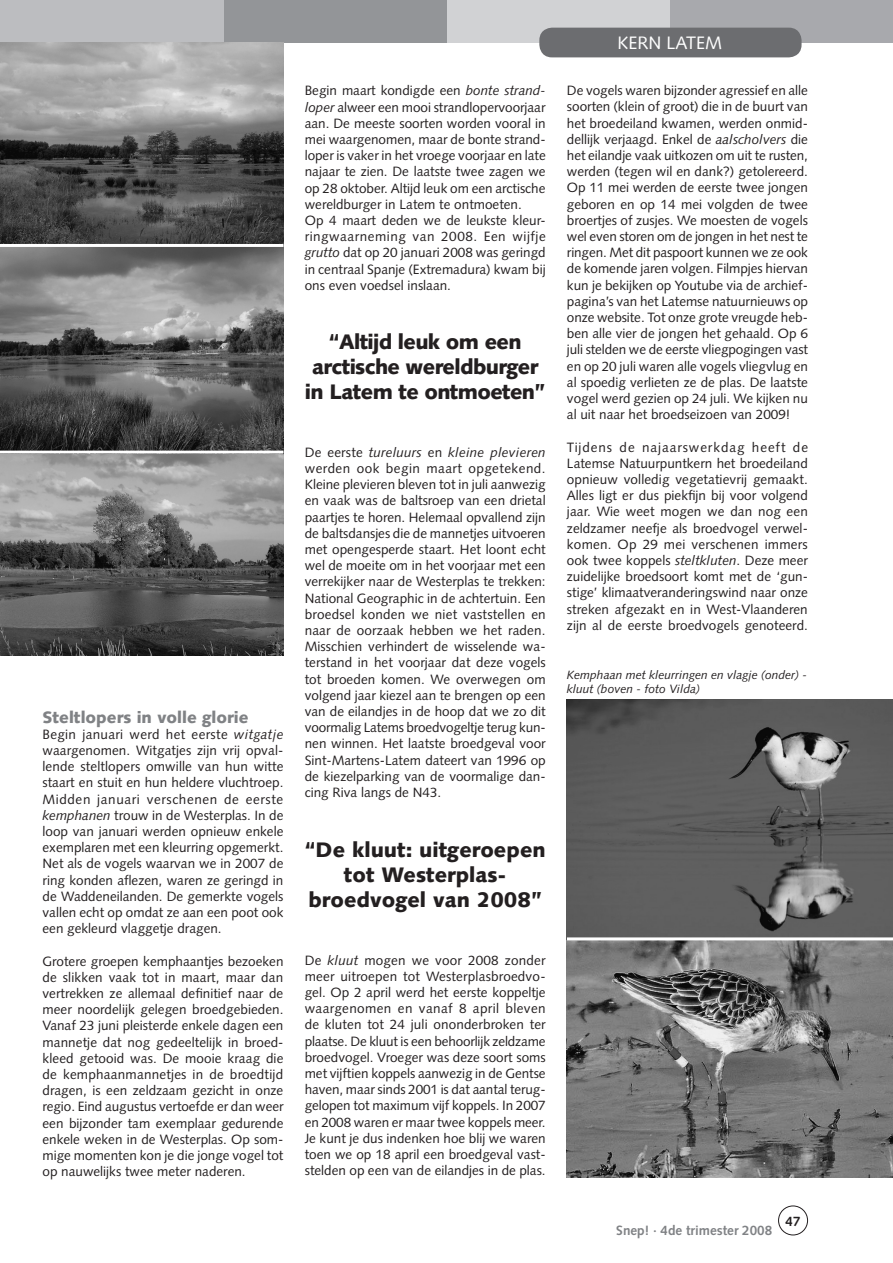
<style>
.page{position:relative;width:893px;height:1263px;background:#fff}
.page>*{position:absolute;margin:0;border:0;box-sizing:border-box;transform-origin:0 0}
.Hoofdtekst{font:900 21px/25.2px "Syntax";letter-spacing:-.03em;color:#231f20;text-align:center}
.Hoofdtekst-2{font:900 21px/25.2px "Syntax";color:#231f20;text-align:center}
.t1{font:18px "Syntax";color:#fff}
.Hoofdtekst-3{font:900 16.5px "Syntax";color:#808285}
.Hoofdtekst-4{font:13.5px/16.2px "Syntax";color:#231f20;text-align:justify}
.t2{font:700 13.5px "Syntax";color:#808285}
.t3{font:700 13.5px "Syntax";color:#231f20}
.Hoofdtekst-5{font:italic 12px/14.4px "Syntax";color:#231f20}
.s1{font-style:italic}
</style>
<div class="page">
<div style="left:446px;top:0;width:224px;height:43px;background:#d1d2d4"></div>
<div style="left:223px;top:0;width:223px;height:43px;background:#939598"></div>
<div style="left:670px;top:0;width:223px;height:43px;background:#a8a9ad"></div>
<div style="left:0;top:0;width:223px;height:43px;background:#bcbdc0"></div>
<div style="left:539px;top:28px;width:262px;height:29px;background:#6c6d70;border-radius:13px"></div>
<div style="left:778px;top:1205px;width:30px;height:30px;border:1px solid #231f20;border-radius:50%"></div>
<img style="left:0;top:454px;width:283px;height:201px">
<img style="left:0;top:43px;width:283px;height:408px">
<hr style="left:0;top:244px;width:283px;height:3px;background:#fff">
<img style="left:567px;top:699px;width:326px;height:479px">
<hr style="left:567px;top:937px;width:326px;height:3px;background:#fff">
<p class="Hoofdtekst-3" style="left:43px;top:707px;width:208px">Steltlopers in volle glorie</p>
<p class="Hoofdtekst-4" style="left:43px;top:726px;width:243px">Begin januari werd het eerste <span class="s1">witgatje </span>waargenomen. Witgatjes zijn vrij opval&shy;lende steltlopers omwille van hun witte staart en stuit en hun heldere vluchtroep.<br>Midden januari verschenen de eerste <span class="s1">kemphanen</span> trouw in de Westerplas. In de loop van januari werden opnieuw enkele exemplaren met een kleurring opgemerkt.<br>Net als de vogels waarvan we in 2007 de ring konden aflezen, waren ze geringd in de Waddeneilanden. De gemerkte vogels vallen echt op omdat ze aan een poot ook een gekleurd vlaggetje dragen.</p>
<p class="Hoofdtekst-4" style="left:43px;top:953px;width:243px">Grotere groepen kemphaantjes bezoeken de slikken vaak tot in maart, maar dan vertrekken ze allemaal definitief naar de meer noordelijk gelegen broedgebieden.<br>Vanaf 23 juni pleisterde enkele dagen een mannetje dat nog gedeeltelijk in broed&shy;kleed getooid was. De mooie kraag die de kemphaanmannetjes in de broedtijd dragen, is een zeldzaam gezicht in onze regio. Eind augustus vertoefde er dan weer een bijzonder tam exemplaar gedurende enkele weken in de Westerplas. Op som&shy;mige momenten kon je die jonge vogel tot op nauwelijks twee meter naderen.</p>
<p class="Hoofdtekst-4" style="left:305px;top:83px;width:243px">Begin maart kondigde een <span class="s1">bonte strand&shy;loper</span> alweer een mooi strandlopervoorjaar aan. De meeste soorten worden vooral in mei waargenomen, maar de bonte strand&shy;loper is vaker in het vroege voorjaar en late najaar te zien. De laatste twee zagen we op 28 oktober. Altijd leuk om een arctische wereldburger in Latem te ontmoeten.</p>
<p class="Hoofdtekst-4" style="left:305px;top:212px;width:243px">Op 4 maart deden we de leukste kleur&shy;ringwaarneming van 2008. Een wijfje <span class="s1">grutto</span> dat op 20 januari 2008 was geringd in centraal Spanje (Extremadura) kwam bij ons even voedsel inslaan.</p>
<p class="Hoofdtekst" style="left:329px;top:329px;width:194px">“Altijd leuk om een</p>
<p class="Hoofdtekst" style="left:305px;top:354px;width:242px">arctische wereldburger in Latem te ontmoeten”</p>
<p class="Hoofdtekst-4" style="left:305px;top:444px;width:243px">De eerste <span class="s1">tureluurs</span> en <span class="s1">kleine plevieren </span>werden ook begin maart opgetekend.<br>Kleine plevieren bleven tot in juli aanwezig en vaak was de baltsroep van een drietal paartjes te horen. Helemaal opvallend zijn de baltsdansjes die de mannetjes uitvoeren met opengesperde staart. Het loont echt wel de moeite om in het voorjaar met een verrekijker naar de Westerplas te trekken:<br>National Geographic in de achtertuin. Een broedsel konden we niet vaststellen en naar de oorzaak hebben we het raden.<br>Misschien verhindert de wisselende wa&shy;terstand in het voorjaar dat deze vogels tot broeden komen. We overwegen om volgend jaar kiezel aan te brengen op een van de eilandjes in de hoop dat we zo dit voormalig Latems broedvogeltje terug kun&shy;nen winnen. Het laatste broedgeval voor Sint-Martens-Latem dateert van 1996 op de kiezelparking van de voormalige dan&shy;cing Riva langs de N43.</p>
<p class="Hoofdtekst-2" style="left:305px;top:837px;width:242px">“De kluut: uitgeroepen tot Westerplas-</p>
<p class="Hoofdtekst-2" style="left:308px;top:887px;width:235px">broedvogel van 2008”</p>
<p class="Hoofdtekst-4" style="left:305px;top:952px;width:243px">De <span class="s1">kluut</span> mogen we voor 2008 zonder meer uitroepen tot Westerplasbroedvo&shy;gel. Op 2 april werd het eerste koppeltje waargenomen en vanaf 8 april bleven de kluten tot 24 juli ononderbroken ter plaatse. De kluut is een behoorlijk zeldzame broedvogel. Vroeger was deze soort soms met vijftien koppels aanwezig in de Gentse haven, maar sinds 2001 is dat aantal terug&shy;gelopen tot maximum vijf koppels. In 2007 en 2008 waren er maar twee koppels meer.<br>Je kunt je dus indenken hoe blij we waren toen we op 18 april een broedgeval vast&shy;stelden op een van de eilandjes in de plas.</p>
<p class="t1" style="left:618px;top:32px;width:106px">KERN LATEM</p>
<p class="Hoofdtekst-4" style="left:567px;top:82px;width:243px">De vogels waren bijzonder agressief en alle soorten (klein of groot) die in de buurt van het broedeiland kwamen, werden onmid&shy;dellijk verjaagd. Enkel de <span class="s1">aalscholvers</span> die het eilandje vaak uitkozen om uit te rusten, werden (tegen wil en dank?) getolereerd.<br>Op 11 mei werden de eerste twee jongen geboren en op 14 mei volgden de twee broertjes of zusjes. We moesten de vogels wel even storen om de jongen in het nest te ringen. Met dit paspoort kunnen we ze ook de komende jaren volgen. Filmpjes hiervan kun je bekijken op Youtube via de archief&shy;pagina’s van het Latemse natuurnieuws op onze website. Tot onze grote vreugde heb&shy;ben alle vier de jongen het gehaald. Op 6 juli stelden we de eerste vliegpogingen vast en op 20 juli waren alle vogels vliegvlug en al spoedig verlieten ze de plas. De laatste vogel werd gezien op 24 juli. We kijken nu al uit naar het broedseizoen van 2009!</p>
<p class="Hoofdtekst-4" style="left:567px;top:439px;width:243px">Tijdens de najaarswerkdag heeft de Latemse Natuurpuntkern het broedeiland opnieuw volledig vegetatievrij gemaakt.<br>Alles ligt er dus piekfijn bij voor volgend jaar. Wie weet mogen we dan nog een zeldzamer neefje als broedvogel verwel&shy;komen. Op 29 mei verschenen immers ook twee koppels <span class="s1">steltkluten</span>. Deze meer zuidelijke broedsoort komt met de ‘gun&shy;stige’ klimaatveranderingswind naar onze streken afgezakt en in West-Vlaanderen zijn al de eerste broedvogels genoteerd.</p>
<p class="Hoofdtekst-5" style="left:567px;top:667px;width:242px">Kemphaan met kleurringen en vlagje (onder) - kluut (boven - foto Vilda)</p>
<p class="t2" style="left:616px;top:1223px;width:158px">Snep! · 4de trimester 2008</p>
<p class="t3" style="left:785px;top:1213px;width:17px">47</p>
</div>
